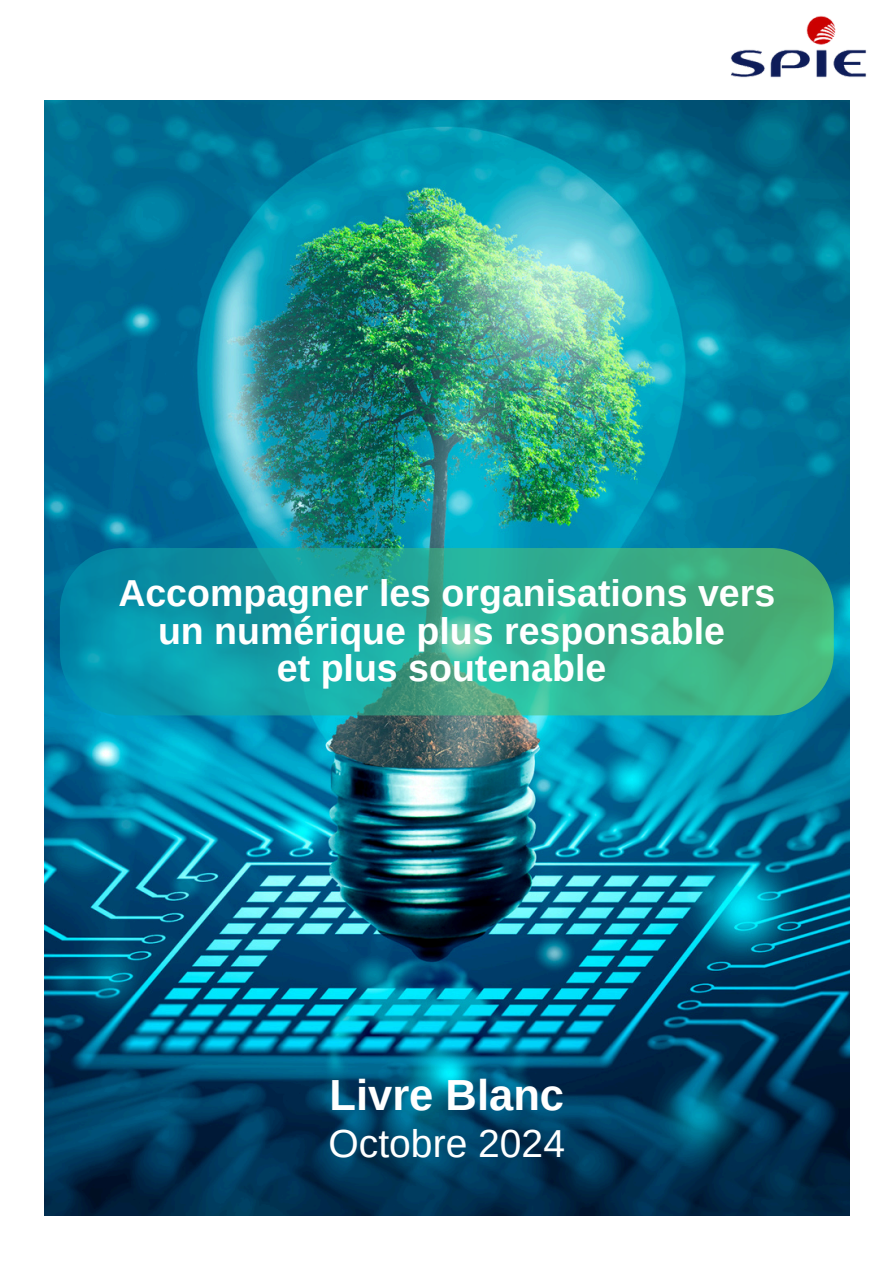
<style>
.page{position:relative;width:894px;height:1264px;background:#fff}
.page>*{position:absolute;margin:0;border:0;box-sizing:border-box;transform-origin:0 0}
.t1{font:700 43.5px "Arimo";color:#fff}
.t2{font:39px "Arimo";color:#fff}
.t3{font:700 37.5px/37.2px "Arimo";color:#fff;text-align:center}
</style>
<div class="page">
<img style="left:44px;top:100px;width:806px;height:1116px">
<svg style="left:60px;top:548px;width:773px;height:167px;background:#27a696"></svg>
<img style="left:730px;top:16px;width:137px;height:62px">
<h2 class="t3" style="left:118px;top:574px;width:658px">Accompagner les organisations vers un numérique plus responsable<br>et plus soutenable</h2>
<p class="t1" style="left:329px;top:1070px;width:236px">Livre Blanc</p>
<h1 class="t2" style="left:328px;top:1121px;width:238px">Octobre 2024</h1>
</div>
